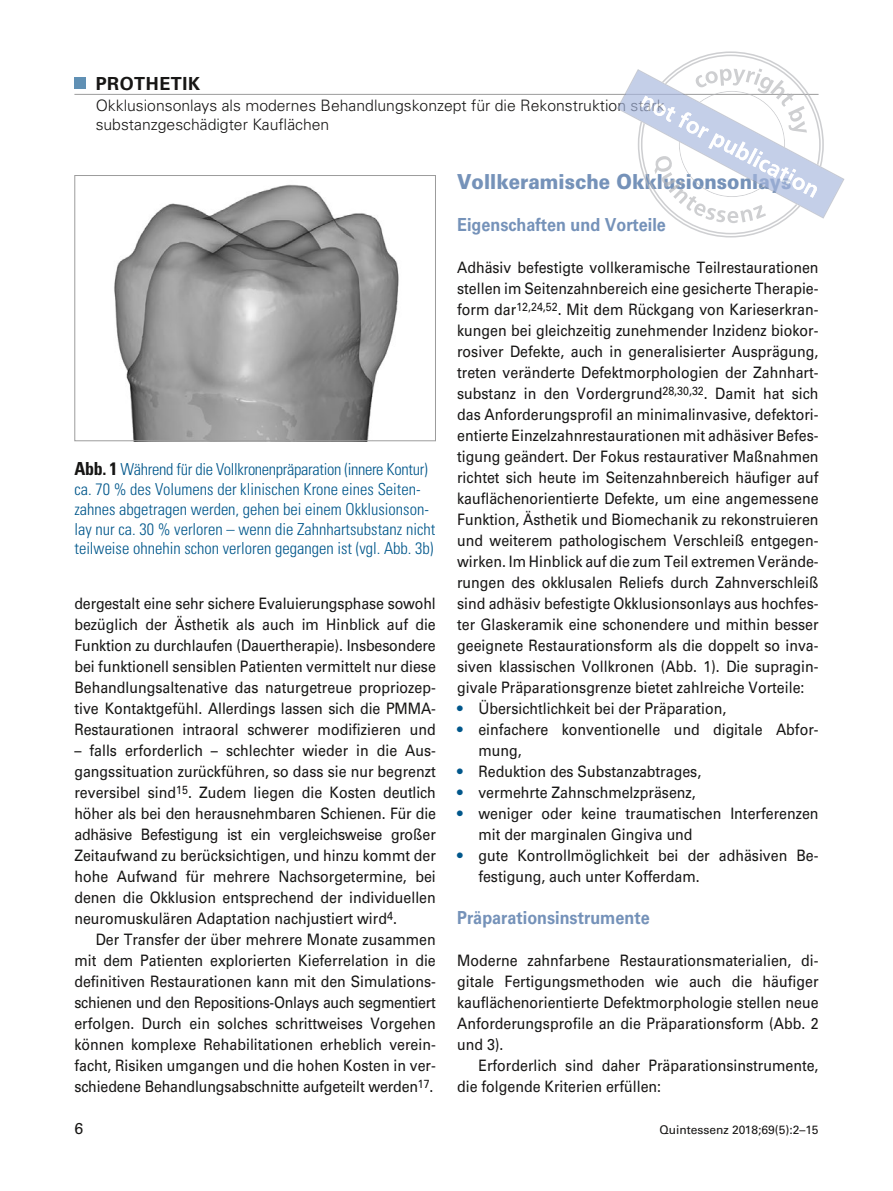
<style>
.page{position:relative;width:893px;height:1191px;background:#fff}
.page>*{position:absolute;margin:0;border:0;box-sizing:border-box;transform-origin:0 0}
.t1{font:900 20.7px "Univers LT Std";color:#7592b9;scale:.9 1}
.t2{font:700 18px "Univers LT Std";color:#7592b9;scale:.9 1}
.t3{font:700 18px "Univers LT Std";letter-spacing:.03em;color:#171615}
.t4{font:300 condensed 16.5px/19.8px "Univers LT Std";color:#00578b}
.t5{font:15.75px/21px "Univers LT Std";color:#171615;text-align:justify;scale:.9 1}
.t6{font:300 15.75px/18.9px "Univers LT Std";color:#171615}
.t7{font:15.75px "Univers LT Std";color:#171615}
.t8{font:12px "Univers LT Std";color:#171615}
.s1{font-weight:700;font-size:18px;color:#171615}
.s2{color:#00578b}
</style>
<div class="page">
<div style="left:74px;top:77px;width:12px;height:11px;background:#6090b4"></div>
<hr style="left:74px;top:94px;width:745px;height:1px;background:#9c9c9c">
<img style="left:114px;top:184px;width:285px;height:255px">
<div style="left:74px;top:175px;width:362px;height:266px;border:1px solid #9c9c9c"></div>
<svg style="left:617px;top:51px;width:227px;height:186px"></svg>
<p class="t3" style="left:96px;top:73px;width:106px">PROTHETIK</p>
<p class="t6" style="left:96px;top:96px;width:570px">Okklusionsonlays als modernes Behandlungskonzept für die Rekonstruktion stark substanzgeschädigter Kauflächen</p>
<p class="t4" style="left:74px;top:459px;width:362px"><span class="s1">Abb. 1</span> Während für die Vollkronenpräparation (innere Kontur) ca. 70 % des Volumens der klinischen Krone eines Seiten&shy;zahnes abgetragen werden, gehen bei einem Okklusionson&shy;lay nur ca. 30 % verloren – wenn die Zahnhartsubstanz nicht teilweise ohnehin schon verloren gegangen ist (vgl. Abb. 3b)</p>
<p class="t5" style="left:74px;top:593px;width:403px">dergestalt eine sehr sichere Evaluierungsphase sowohl bezüglich der Ästhetik als auch im Hinblick auf die Funktion zu durchlaufen (Dauertherapie). Insbesondere bei funktionell sensiblen Patienten vermittelt nur diese Behandlungsaltenative das naturgetreue propriozep&shy;tive Kontaktgefühl. Allerdings lassen sich die PMMA-Restaurationen intraoral schwerer modifizieren und</p>
<p class="t5" style="left:74px;top:740px;width:403px">– falls erforderlich – schlechter wieder in die Aus&shy;gangssituation zurückführen, so dass sie nur begrenzt reversibel sind<sup>15</sup>. Zudem liegen die Kosten deutlich höher als bei den herausnehmbaren Schienen. Für die adhäsive Befestigung ist ein vergleichsweise großer Zeitaufwand zu berücksichtigen, und hinzu kommt der hohe Aufwand für mehrere Nachsorgetermine, bei denen die Okklusion entsprechend der individuellen neuromuskulären Adaptation nachjustiert wird<sup>4</sup>.</p>
<p class="t5" style="left:74px;top:929px;width:403px;text-indent:21px">Der Transfer der über mehrere Monate zusammen mit dem Patienten explorierten Kieferrelation in die definitiven Restaurationen kann mit den Simulations&shy;schienen und den Repositions-Onlays auch segmentiert erfolgen. Durch ein solches schrittweises Vorgehen können komplexe Rehabilitationen erheblich verein&shy;facht, Risiken umgangen und die hohen Kosten in ver&shy;schiedene Behandlungsabschnitte aufgeteilt werden<sup>17</sup>.</p>
<h1 class="t1" style="left:457px;top:169px;width:373px">Vollkeramische Okklusionsonlays</h1>
<p class="t2" style="left:457px;top:214px;width:234px">Eigenschaften und Vorteile</p>
<p class="t5" style="left:457px;top:257px;width:403px">Adhäsiv befestigte vollkeramische Teilrestaurationen stellen im Seitenzahnbereich eine gesicherte Therapie&shy;form dar<sup>12,24,52</sup>. Mit dem Rückgang von Karieserkran&shy;kungen bei gleichzeitig zunehmender Inzidenz biokor&shy;rosiver Defekte, auch in generalisierter Ausprägung, treten veränderte Defektmorphologien der Zahnhart&shy;substanz in den Vordergrund<sup>28,30,32</sup>. Damit hat sich das Anforderungsprofil an minimalinvasive, defektori&shy;entierte Einzelzahnrestaurationen mit adhäsiver Befes&shy;tigung geändert. Der Fokus restaurativer Maßnahmen richtet sich heute im Seitenzahnbereich häufiger auf kauflächenorientierte Defekte, um eine angemessene Funktion, Ästhetik und Biomechanik zu rekonstruieren und weiterem pathologischem Verschleiß entgegen&shy;wirken. Im Hinblick auf die zum Teil extremen Verände&shy;rungen des okklusalen Reliefs durch Zahnverschleiß sind adhäsiv befestigte Okklusionsonlays aus hochfes&shy;ter Glaskeramik eine schonendere und mithin besser geeignete Restaurationsform als die doppelt so inva&shy;siven klassischen Vollkronen (Abb. 1). Die supragin&shy;givale Präparationsgrenze bietet zahlreiche Vorteile:</p>
<p class="t5" style="left:457px;top:698px;width:301px"><span class="s2">•</span> Übersichtlichkeit bei der Präparation,</p>
<p class="t5" style="left:478px;top:719px;width:379px;text-indent:-21px"><span class="s2">•</span> einfachere konventionelle und digitale Abfor&shy;mung,</p>
<p class="t5" style="left:457px;top:761px;width:273px"><span class="s2">•</span> Reduktion des Substanzabtrages,</p>
<p class="t5" style="left:457px;top:782px;width:267px"><span class="s2">•</span> vermehrte Zahnschmelzpräsenz,</p>
<p class="t5" style="left:478px;top:803px;width:379px;text-indent:-21px"><span class="s2">•</span> weniger oder keine traumatischen Interferenzen mit der marginalen Gingiva und</p>
<p class="t5" style="left:478px;top:845px;width:378px;text-indent:-21px"><span class="s2">•</span> gute Kontrollmöglichkeit bei der adhäsiven Be&shy;festigung, auch unter Kofferdam.</p>
<p class="t2" style="left:457px;top:907px;width:216px">Präparationsinstrumente</p>
<p class="t5" style="left:457px;top:950px;width:403px">Moderne zahnfarbene Restaurationsmaterialien, di&shy;gitale Fertigungsmethoden wie auch die häufiger kauflächenorientierte Defektmorphologie stellen neue Anforderungsprofile an die Präparationsform (Abb. 2 und 3).</p>
<p class="t5" style="left:457px;top:1055px;width:403px;text-indent:21px">Erforderlich sind daher Präparationsinstrumente, die folgende Kriterien erfüllen:</p>
<p class="t7" style="left:74px;top:1119px;width:10px">6</p>
<p class="t8" style="left:659px;top:1123px;width:161px">Quintessenz 2018;69(5):2–15</p>
</div>
